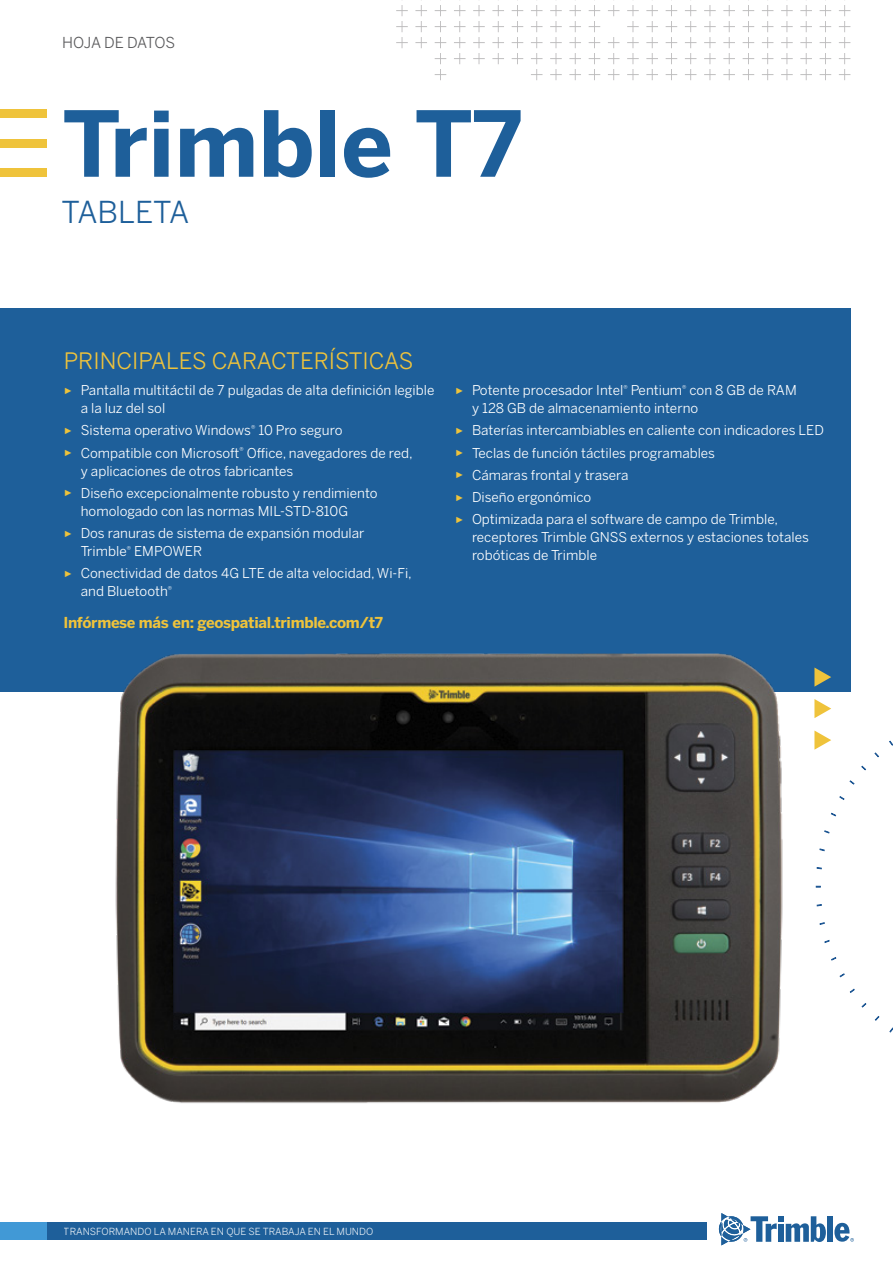
<style>
.page{position:relative;width:893px;height:1263px;background:#fff}
.page>*{position:absolute;margin:0;border:0;box-sizing:border-box;transform-origin:0 0}
.t1{font:700 90px "Benton Sans";color:#1e5f9a}
.t2{font:30px "Benton Sans";color:#1e5f9a}
.t3{font:22.5px "Benton Sans";color:#efc33b}
.t4{font:700 15px "Benton Sans";letter-spacing:-.02em;color:#efc33b}
.t5{font:15px "Benton Sans";letter-spacing:-.025em;color:#59595b}
.t6{font:13.5px/22.2px "Benton Sans";color:#fff}
.t7{font:9.75px "Benton Sans";color:#fff}
.s1{font-family:"Arial";font-size:9px;color:#efc33b}
</style>
<div class="page">
<svg style="left:396px;top:0;width:454px;height:80px"></svg>
<div style="left:0;top:110px;width:47px;height:8px;background:#efc33b"></div>
<div style="left:0;top:139px;width:47px;height:8px;background:#efc33b"></div>
<div style="left:0;top:168px;width:47px;height:8px;background:#efc33b"></div>
<div style="left:827px;top:1216px;width:6px;height:26px;background:#1e5f9a"></div>
<svg style="left:719px;top:1213px;width:107px;height:32px"></svg>
<svg style="left:834px;top:1223px;width:20px;height:19px"></svg>
<div style="left:0;top:1222px;width:704px;height:17px;background:#4199d6"></div>
<div style="left:47px;top:1222px;width:659px;height:17px;background:#1e5f9a"></div>
<div style="left:0;top:308px;width:850px;height:384px;background:#1e5f9a"></div>
<svg style="left:889px;top:1027px;width:4px;height:6px"></svg>
<svg style="left:874px;top:1016px;width:6px;height:5px"></svg>
<svg style="left:861px;top:1003px;width:6px;height:5px"></svg>
<svg style="left:849px;top:988px;width:6px;height:5px"></svg>
<svg style="left:839px;top:973px;width:6px;height:4px"></svg>
<svg style="left:831px;top:957px;width:5px;height:4px"></svg>
<svg style="left:824px;top:940px;width:6px;height:3px"></svg>
<svg style="left:819px;top:922px;width:6px;height:3px"></svg>
<svg style="left:816px;top:904px;width:6px;height:3px"></svg>
<svg style="left:816px;top:867px;width:6px;height:2px"></svg>
<svg style="left:819px;top:848px;width:6px;height:3px"></svg>
<svg style="left:824px;top:830px;width:6px;height:4px"></svg>
<svg style="left:831px;top:812px;width:5px;height:5px"></svg>
<svg style="left:839px;top:796px;width:6px;height:4px"></svg>
<svg style="left:849px;top:780px;width:6px;height:5px"></svg>
<svg style="left:861px;top:765px;width:5px;height:6px"></svg>
<svg style="left:874px;top:752px;width:5px;height:5px"></svg>
<svg style="left:889px;top:740px;width:4px;height:6px"></svg>
<svg style="left:814px;top:667px;width:17px;height:20px"></svg>
<svg style="left:814px;top:699px;width:17px;height:19px"></svg>
<svg style="left:814px;top:730px;width:17px;height:20px"></svg>
<img style="left:115px;top:653px;width:668px;height:450px">
<p class="t5" style="left:62px;top:34px;width:114px">HOJA DE DATOS</p>
<h1 class="t1" style="left:62px;top:87px;width:460px">Trimble T7</h1>
<h2 class="t2" style="left:62px;top:195px;width:129px">TABLETA</h2>
<h3 class="t3" style="left:64px;top:347px;width:351px">PRINCIPALES CARACTERÍSTICAS</h3>
<p class="t6" style="left:81px;top:381px;width:355px;line-height:18px;text-indent:-17px"><span class="s1">►</span> Pantalla multitáctil de 7 pulgadas de alta definición legible a la luz del sol</p>
<p class="t6" style="left:64px;top:419px;width:350px"><span class="s1">►</span> Sistema operativo Windows<sup>®</sup> 10 Pro seguro<br><span class="s1">►</span> Compatible con Microsoft<sup>®</sup> Office, navegadores de red,</p>
<p class="t6" style="left:64px;top:460px;width:315px;text-indent:17px">y aplicaciones de otros fabricantes<br><span class="s1">►</span> Diseño excepcionalmente robusto y rendimiento</p>
<p class="t6" style="left:64px;top:500px;width:302px;text-align:center">homologado con las normas MIL-STD-810G<br><span class="s1">►</span> Dos ranuras de sistema de expansión modular</p>
<p class="t6" style="left:64px;top:540px;width:350px;text-indent:17px">Trimble<sup>®</sup> EMPOWER<br><span class="s1">►</span> Conectividad de datos 4G LTE de alta velocidad, Wi-Fi,</p>
<p class="t6" style="left:81px;top:580px;width:93px">and Bluetooth<sup>®</sup></p>
<p class="t4" style="left:63px;top:613px;width:321px">Infórmese más en: geospatial.trimble.com/t7</p>
<p class="t6" style="left:472px;top:381px;width:326px;line-height:18px;text-indent:-17px"><span class="s1">►</span> Potente procesador Intel<sup>®</sup> Pentium<sup>®</sup> con 8 GB de RAM y 128 GB de almacenamiento interno</p>
<p class="t6" style="left:455px;top:419px;width:370px"><span class="s1">►</span> Baterías intercambiables en caliente con indicadores LED <span class="s1">►</span> Teclas de función táctiles programables<br><span class="s1">►</span> Cámaras frontal y trasera<br><span class="s1">►</span> Diseño ergonómico<br><span class="s1">►</span> Optimizada para el software de campo de Trimble,</p>
<p class="t6" style="left:472px;top:528px;width:338px;line-height:18px">receptores Trimble GNSS externos y estaciones totales robóticas de Trimble</p>
<p class="t7" style="left:64px;top:1225px;width:311px">TRANSFORMANDO LA MANERA EN QUE SE TRABAJA EN EL MUNDO</p>
</div>
